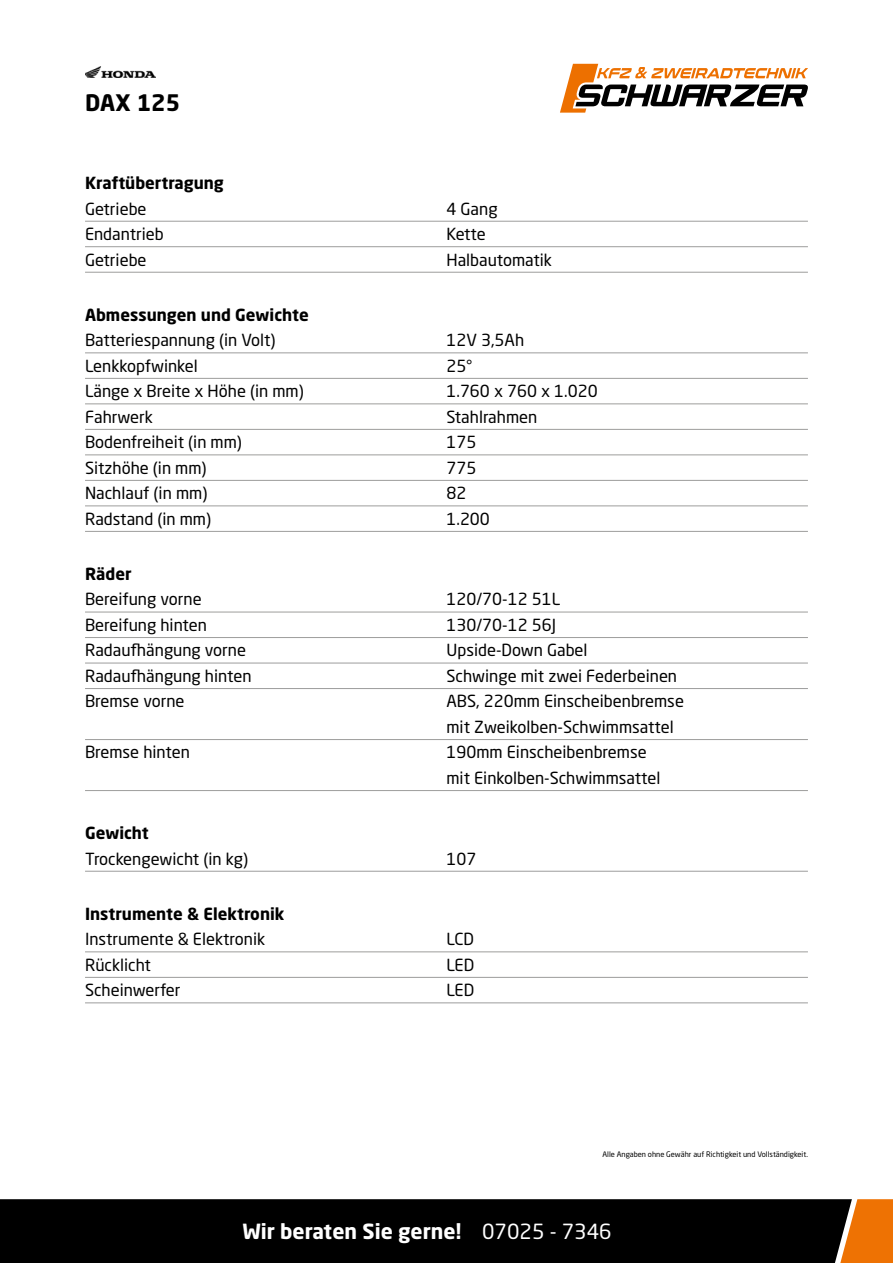
<style>
.page{position:relative;width:893px;height:1263px;background:#fff}
.page>*{position:absolute;margin:0;border:0;box-sizing:border-box;transform-origin:0 0}
.t1{font:700 22.5px "Neo Sans W1 G";color:#000}
.t2{font:700 20.7px "Neo Sans W1 G";color:#fff}
.t3{font:16.5px/25.5px "Neo Sans W1 G";color:#000}
.t4{font:700 16.5px "Neo Sans W1 G";color:#000}
.t5{font:7.5px "Neo Sans W1 G";color:#000}
.s1{font-weight:400}
</style>
<div class="page">
<svg style="left:560px;top:64px;width:248px;height:49px"></svg>
<hr style="left:85px;top:221px;width:723px;height:1px;background:#9d9d9c">
<hr style="left:85px;top:246px;width:723px;height:1px;background:#9d9d9c">
<hr style="left:85px;top:272px;width:723px;height:1px;background:#9d9d9c">
<hr style="left:85px;top:353px;width:723px;height:1px;background:#9d9d9c">
<hr style="left:85px;top:378px;width:723px;height:1px;background:#9d9d9c">
<hr style="left:85px;top:404px;width:723px;height:1px;background:#9d9d9c">
<hr style="left:85px;top:429px;width:723px;height:1px;background:#9d9d9c">
<hr style="left:85px;top:455px;width:723px;height:1px;background:#9d9d9c">
<hr style="left:85px;top:480px;width:723px;height:1px;background:#9d9d9c">
<hr style="left:85px;top:506px;width:723px;height:1px;background:#9d9d9c">
<hr style="left:85px;top:531px;width:723px;height:1px;background:#9d9d9c">
<hr style="left:85px;top:612px;width:723px;height:1px;background:#9d9d9c">
<hr style="left:85px;top:637px;width:723px;height:1px;background:#9d9d9c">
<hr style="left:85px;top:663px;width:723px;height:1px;background:#9d9d9c">
<hr style="left:85px;top:688px;width:723px;height:1px;background:#9d9d9c">
<hr style="left:85px;top:739px;width:723px;height:1px;background:#9d9d9c">
<hr style="left:85px;top:790px;width:723px;height:1px;background:#9d9d9c">
<hr style="left:85px;top:871px;width:723px;height:1px;background:#9d9d9c">
<hr style="left:85px;top:951px;width:723px;height:1px;background:#9d9d9c">
<hr style="left:85px;top:977px;width:723px;height:1px;background:#9d9d9c">
<hr style="left:85px;top:1002px;width:723px;height:1px;background:#9d9d9c">
<div style="left:852px;top:1199px;width:41px;height:64px;background:#ee7203"></div>
<div style="left:0;top:1199px;width:852px;height:64px;background:#000"></div>
<img style="left:85px;top:67px;width:70px;height:11px">
<h1 class="t1" style="left:85px;top:88px;width:97px">DAX 125</h1>
<p class="t4" style="left:85px;top:172px;width:140px">Kraftübertragung</p>
<p class="t3" style="left:85px;top:196px;width:63px">Getriebe</p>
<p class="t3" style="left:446px;top:196px;width:53px">4 Gang</p>
<p class="t3" style="left:85px;top:221px;width:80px">Endantrieb</p>
<p class="t3" style="left:446px;top:221px;width:41px">Kette</p>
<p class="t3" style="left:85px;top:247px;width:63px">Getriebe</p>
<p class="t3" style="left:446px;top:247px;width:107px">Halbautomatik</p>
<p class="t4" style="left:85px;top:304px;width:225px">Abmessungen und Gewichte</p>
<p class="t3" style="left:85px;top:327px;width:192px">Batteriespannung (in Volt)</p>
<p class="t3" style="left:446px;top:327px;width:79px">12V 3,5Ah</p>
<p class="t3" style="left:85px;top:353px;width:114px">Lenkkopfwinkel</p>
<p class="t3" style="left:446px;top:353px;width:27px">25°</p>
<p class="t3" style="left:85px;top:378px;width:220px">Länge x Breite x Höhe (in mm)</p>
<p class="t3" style="left:446px;top:378px;width:153px">1.760 x 760 x 1.020</p>
<p class="t3" style="left:85px;top:404px;width:70px">Fahrwerk</p>
<p class="t3" style="left:446px;top:404px;width:92px">Stahlrahmen</p>
<p class="t3" style="left:85px;top:429px;width:158px">Bodenfreiheit (in mm)</p>
<p class="t3" style="left:446px;top:429px;width:31px">175</p>
<p class="t3" style="left:85px;top:455px;width:123px">Sitzhöhe (in mm)</p>
<p class="t3" style="left:446px;top:455px;width:31px">775</p>
<p class="t3" style="left:85px;top:480px;width:124px">Nachlauf (in mm)</p>
<p class="t3" style="left:446px;top:480px;width:21px">82</p>
<p class="t3" style="left:85px;top:506px;width:128px">Radstand (in mm)</p>
<p class="t3" style="left:446px;top:506px;width:45px">1.200</p>
<p class="t4" style="left:85px;top:563px;width:48px">Räder</p>
<p class="t3" style="left:85px;top:586px;width:118px">Bereifung vorne</p>
<p class="t3" style="left:446px;top:586px;width:115px">120/70-12 51L</p>
<p class="t3" style="left:85px;top:612px;width:124px">Bereifung hinten</p>
<p class="t3" style="left:446px;top:612px;width:111px">130/70-12 56J</p>
<p class="t3" style="left:85px;top:637px;width:163px">Radaufhängung vorne</p>
<p class="t3" style="left:446px;top:637px;width:143px">Upside-Down Gabel</p>
<p class="t3" style="left:85px;top:663px;width:168px">Radaufhängung hinten</p>
<p class="t3" style="left:446px;top:663px;width:232px">Schwinge mit zwei Federbeinen</p>
<p class="t3" style="left:85px;top:688px;width:101px">Bremse vorne</p>
<p class="t3" style="left:446px;top:688px;width:239px">ABS, 220mm Einscheibenbremse mit Zweikolben-Schwimmsattel</p>
<p class="t3" style="left:85px;top:739px;width:106px">Bremse hinten</p>
<p class="t3" style="left:446px;top:739px;width:215px">190mm Einscheibenbremse mit Einkolben-Schwimmsattel</p>
<p class="t4" style="left:85px;top:822px;width:65px">Gewicht</p>
<p class="t3" style="left:85px;top:845px;width:165px">Trockengewicht (in kg)</p>
<p class="t3" style="left:446px;top:845px;width:31px">107</p>
<p class="t4" style="left:85px;top:903px;width:201px">Instrumente &amp; Elektronik</p>
<p class="t3" style="left:85px;top:926px;width:182px">Instrumente &amp; Elektronik</p>
<p class="t3" style="left:446px;top:926px;width:29px">LCD</p>
<p class="t3" style="left:85px;top:952px;width:67px">Rücklicht</p>
<p class="t3" style="left:446px;top:952px;width:29px">LED</p>
<p class="t3" style="left:85px;top:977px;width:97px">Scheinwerfer</p>
<p class="t3" style="left:446px;top:977px;width:29px">LED</p>
<p class="t5" style="left:602px;top:1149px;width:207px">Alle Angaben ohne Gewähr auf Richtigkeit und Vollständigkeit.</p>
<p class="t2" style="left:242px;top:1217px;width:371px">Wir beraten Sie gerne! <span class="s1">07025 - 7346</span></p>
</div>
